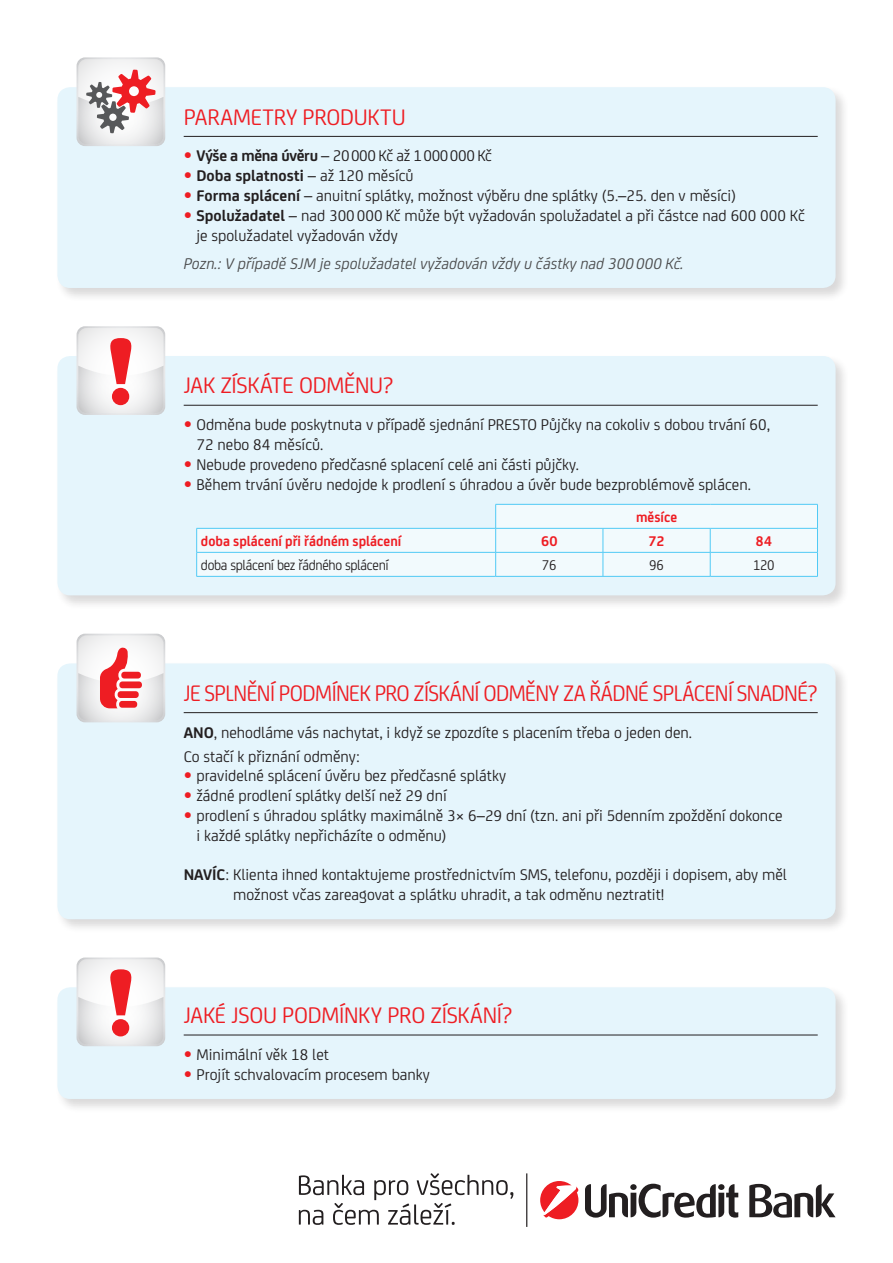
<style>
.page{position:relative;width:893px;height:1263px;background:#fff}
.page>*{position:absolute;margin:0;border:0;box-sizing:border-box;transform-origin:0 0}
.t1{font:24px "Uni Credit";letter-spacing:-.015em;color:#ee1d23}
.t2{font:24px "Uni Credit";letter-spacing:-.015em;color:#ee1d23;scale:.95 1}
.t3{font:16.5px/19.8px "Uni Credit";color:#231f20}
.t4{font:italic 16.5px "Uni Credit";color:#4b4c4d}
.t5{font:16.5px "Uni Credit";letter-spacing:-.02em;color:#231f20}
.t6{font:700 16.5px "Uni Credit";color:#231f20}
.t7{font:700 15px "Uni Credit";color:#ee1d23;scale:.95 1}
.t8{font:15px "Uni Credit";letter-spacing:-.02em;color:#231f20;scale:.95 1}
.t9{font:700 15px "Uni Credit";color:#ee1d23}
.s1{font-family:"Helvetica Neue LT Pro";font-weight:700;color:#ee1d23}
.s2{font-weight:700}
.s3{font-family:"Helvetica Neue LT Pro";color:#ee1d23}
.s4{font-weight:400}
</style>
<div class="page">
<svg style="left:540px;top:1181px;width:38px;height:38px"></svg>
<svg style="left:585px;top:1184px;width:153px;height:33px"></svg>
<svg style="left:749px;top:1184px;width:87px;height:33px"></svg>
<svg style="left:299px;top:1173px;width:214px;height:52px"></svg>
<hr style="left:526px;top:1173px;width:1px;height:54px;background:#231f20">
<div style="left:55px;top:985px;width:795px;height:128px;background:#231f20;opacity:.17"></div>
<div style="left:57px;top:987px;width:779px;height:112px;background:#e5f5fc;border-radius:13px"></div>
<hr style="left:184px;top:1035px;width:634px;height:1px;background:#231f20">
<svg style="left:77px;top:957px;width:88px;height:89px"></svg>
<div style="left:55px;top:85px;width:795px;height:217px;background:#231f20;opacity:.17"></div>
<div style="left:57px;top:87px;width:779px;height:201px;background:#e5f5fc;border-radius:13px"></div>
<hr style="left:184px;top:136px;width:634px;height:1px;background:#231f20">
<svg style="left:77px;top:57px;width:88px;height:89px"></svg>
<div style="left:55px;top:661px;width:795px;height:272px;background:#231f20;opacity:.17"></div>
<div style="left:57px;top:663px;width:779px;height:256px;background:#e5f5fc;border-radius:13px"></div>
<hr style="left:184px;top:712px;width:634px;height:1px;background:#231f20">
<svg style="left:77px;top:634px;width:88px;height:88px"></svg>
<div style="left:55px;top:354px;width:795px;height:255px;background:#231f20;opacity:.17"></div>
<div style="left:57px;top:356px;width:779px;height:239px;background:#e5f5fc;border-radius:13px"></div>
<hr style="left:184px;top:405px;width:634px;height:1px;background:#231f20">
<svg style="left:196px;top:504px;width:622px;height:72px"></svg>
<hr style="left:196px;top:576px;width:300px;height:1px;background:#51caf5">
<hr style="left:496px;top:576px;width:107px;height:1px;background:#51caf5">
<hr style="left:603px;top:576px;width:107px;height:1px;background:#51caf5">
<hr style="left:710px;top:576px;width:108px;height:1px;background:#51caf5">
<svg style="left:77px;top:326px;width:88px;height:89px"></svg>
<h1 class="t1" style="left:184px;top:100px;width:224px">PARAMETRY PRODUKTU</h1>
<p class="t5" style="left:184px;top:144px;width:310px"><span class="s1">•</span> <span class="s2">Výše a měna úvěru</span> – 20000 Kč až 1000000 Kč</p>
<p class="t6" style="left:184px;top:163px;width:231px"><span class="s3">•</span> Doba splatnosti <span class="s4">– až 120 měsíců</span></p>
<p class="t3" style="left:184px;top:185px;width:554px"><span class="s1">•</span> <span class="s2">Forma splácení</span> – anuitní splátky, možnost výběru dne splátky (5.–25. den v měsíci)</p>
<p class="t3" style="left:196px;top:204px;width:610px;text-indent:-13px"><span class="s1">•</span> <span class="s2">Spolužadatel</span> – nad 300000 Kč může být vyžadován spolužadatel a při částce nad 600 000 Kč je spolužadatel vyžadován vždy</p>
<p class="t4" style="left:184px;top:252px;width:502px">Pozn.: V případě SJM je spolužadatel vyžadován vždy u částky nad 300000 Kč.</p>
<h1 class="t1" style="left:184px;top:368px;width:211px">JAK ZÍSKÁTE ODMĚNU?</h1>
<p class="t3" style="left:196px;top:414px;width:575px;text-indent:-13px"><span class="s1">•</span> Odměna bude poskytnuta v případě sjednání PRESTO Půjčky na cokoliv s dobou trvání 60,<br>72 nebo 84 měsíců.</p>
<p class="t3" style="left:184px;top:453px;width:397px"><span class="s1">•</span> Nebude provedeno předčasné splacení celé ani části půjčky.</p>
<p class="t3" style="left:184px;top:473px;width:569px"><span class="s1">•</span> Během trvání úvěru nedojde k prodlení s úhradou a úvěr bude bezproblémově splácen.</p>
<p class="t7" style="left:636px;top:506px;width:45px">měsíce</p>
<p class="t7" style="left:201px;top:530px;width:212px">doba splácení při řádném splácení</p>
<p class="t9" style="left:541px;top:530px;width:18px">60</p>
<p class="t9" style="left:648px;top:530px;width:18px">72</p>
<p class="t7" style="left:756px;top:530px;width:18px">84</p>
<p class="t8" style="left:201px;top:554px;width:199px">doba splácení bez řádného splácení</p>
<p class="t8" style="left:542px;top:554px;width:17px">76</p>
<p class="t8" style="left:649px;top:554px;width:17px">96</p>
<p class="t8" style="left:753px;top:554px;width:24px">120</p>
<h1 class="t2" style="left:184px;top:676px;width:669px">JE SPLNĚNÍ PODMÍNEK PRO ZÍSKÁNÍ ODMĚNY ZA ŘÁDNÉ SPLÁCENÍ SNADNÉ?</h1>
<p class="t3" style="left:184px;top:719px;width:510px;line-height:24px"><span class="s2">ANO</span>, nehodláme vás nachytat, i když se zpozdíte s placením třeba o jeden den.<br>Co stačí k přiznání odměny:</p>
<p class="t3" style="left:184px;top:765px;width:324px"><span class="s1">•</span> pravidelné splácení úvěru bez předčasné splátky</p>
<p class="t3" style="left:184px;top:785px;width:265px"><span class="s1">•</span> žádné prodlení splátky delší než 29 dní</p>
<p class="t3" style="left:196px;top:805px;width:588px;text-indent:-13px"><span class="s1">•</span> prodlení s úhradou splátky maximálně 3× 6–29 dní (tzn. ani při 5denním zpoždění dokonce i každé splátky nepřicházíte o odměnu)</p>
<p class="t3" style="left:233px;top:864px;width:555px;text-indent:-49px"><span class="s2">NAVÍC</span>: Klienta ihned kontaktujeme prostřednictvím SMS, telefonu, později i dopisem, aby měl možnost včas zareagovat a splátku uhradit, a tak odměnu neztratit!</p>
<h1 class="t1" style="left:184px;top:998px;width:330px">JAKÉ JSOU PODMÍNKY PRO ZÍSKÁNÍ?</h1>
<p class="t3" style="left:184px;top:1043px;width:147px"><span class="s1">•</span> Minimální věk 18 let</p>
<p class="t3" style="left:184px;top:1063px;width:248px"><span class="s1">•</span> Projít schvalovacím procesem banky</p>
</div>
